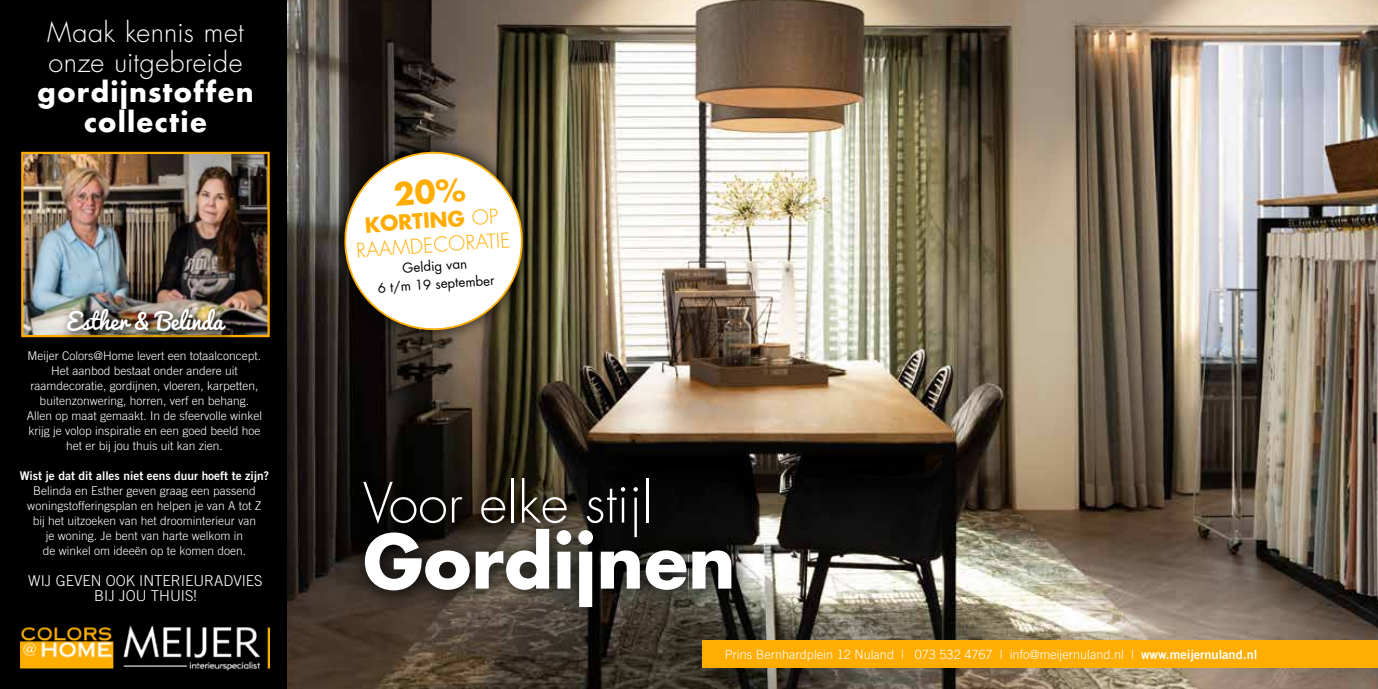
<style>
.page{position:relative;width:1378px;height:689px;background:#fff}
.page>*{position:absolute;margin:0;border:0;box-sizing:border-box;transform-origin:0 0}
.t1{font:700 72px "Futura LT";color:#fff}
.t2{font:300 54px "Futura LT";color:#fff}
.t3{font:300 27px/30px "Futura CE";letter-spacing:.01em;color:#fff}
.t4{font:700 27px/30px "Futura";letter-spacing:.04em;color:#fff;text-align:center}
.t5{font:22.65px "Pacifico";letter-spacing:-.01em;color:#fff}
.t6{font:700 20.4px "Futura LT";color:#ffad00}
.t7{font:300 19.95px "Futura LT";color:#ffad00}
.t8{font:300 15px/15px "Trade Gothic LT Std";color:#fff;text-align:center}
.t9{font:13.35px/18.3px "Futura CE";color:#000;text-align:center}
.t10{font:300 12.75px "Trade Gothic LT Std";color:#fff}
.t11{font:300 12px/15px "Trade Gothic LT Std";color:#fff;text-align:center}
.t12{font:12px "Trade Gothic LT Std Bd 2";color:#fff}
.s1{font-weight:300;font-size:19.95px}
.s2{font-family:"Trade Gothic LT Std Bd 2";font-weight:400}
</style>
<div class="page">
<img style="left:287px;top:0;width:1091px;height:689px">
<div style="left:0;top:0;width:287px;height:689px;background:#000"></div>
<img style="left:24px;top:155px;width:243px;height:179px">
<div style="left:21px;top:152px;width:249px;height:185px;border:2px solid #ffad00"></div>
<img style="left:61px;top:304px;width:176px;height:34px">
<div style="left:329px;top:136px;width:209px;height:210px;background:#000;opacity:.75"></div>
<svg style="left:349px;top:465px;width:340px;height:163px;background:#26221b"></svg>
<img style="left:21px;top:626px;width:249px;height:45px">
<div style="left:702px;top:640px;width:676px;height:27px;background:#ffad00"></div>
<svg style="left:689px;top:465px;width:64px;height:163px;background:#232320"></svg>
<svg style="left:342px;top:149px;width:183px;height:183px"></svg>
<h3 class="t3" style="left:47px;top:18px;width:198px">Maak kennis met onze uitgebreide</h3>
<h3 class="t4" style="left:37px;top:77px;width:218px">gordijnstoffen collectie</h3>
<h3 class="t5" style="left:66px;top:309px;width:158px">Esther &amp; Belinda</h3>
<p class="t11" style="left:27px;top:348px;width:237px">Meijer Colors@Home levert een totaalconcept.<br>Het aanbod bestaat onder andere uit raamdecoratie, gordijnen, vloeren, karpetten, buitenzonwering, horren, verf en behang.<br>Allen op maat gemaakt. In de sfeervolle winkel krijg je volop inspiratie en een goed beeld hoe het er bij jou thuis uit kan zien.</p>
<p class="t12" style="left:20px;top:469px;width:251px">Wist je dat dit alles niet eens duur hoeft te zijn?</p>
<p class="t11" style="left:27px;top:483px;width:236px">Belinda en Esther geven graag een passend woningstofferingsplan en helpen je van A tot Z bij het uitzoeken van het droominterieur van je woning. Je bent van harte welkom in<br>de winkel om ideeën op te komen doen.</p>
<p class="t8" style="left:28px;top:573px;width:236px">WIJ GEVEN OOK INTERIEURADVIES<br>BIJ JOU THUIS!</p>
<h3 class="t6" style="left:364px;top:211px;width:135px;rotate:-4deg">KORTING <span class="s1">OP</span></h3>
<h3 class="t7" style="left:355px;top:238px;width:156px;rotate:-4deg">RAAMDECORATIE</h3>
<p class="t9" style="left:376px;top:261px;width:119px;rotate:-4deg">Geldig van<br>6 t/m 19 september</p>
<h2 class="t2" style="left:363px;top:470px;width:291px">Voor elke stijl</h2>
<h1 class="t1" style="left:363px;top:514px;width:374px">Gordijnen</h1>
<p class="t10" style="left:725px;top:647px;width:534px">Prins Bernhardplein 12 Nuland | 073 532 4767 | info@meijernuland.nl | <span class="s2">www.meijernuland.nl</span></p>
</div>
